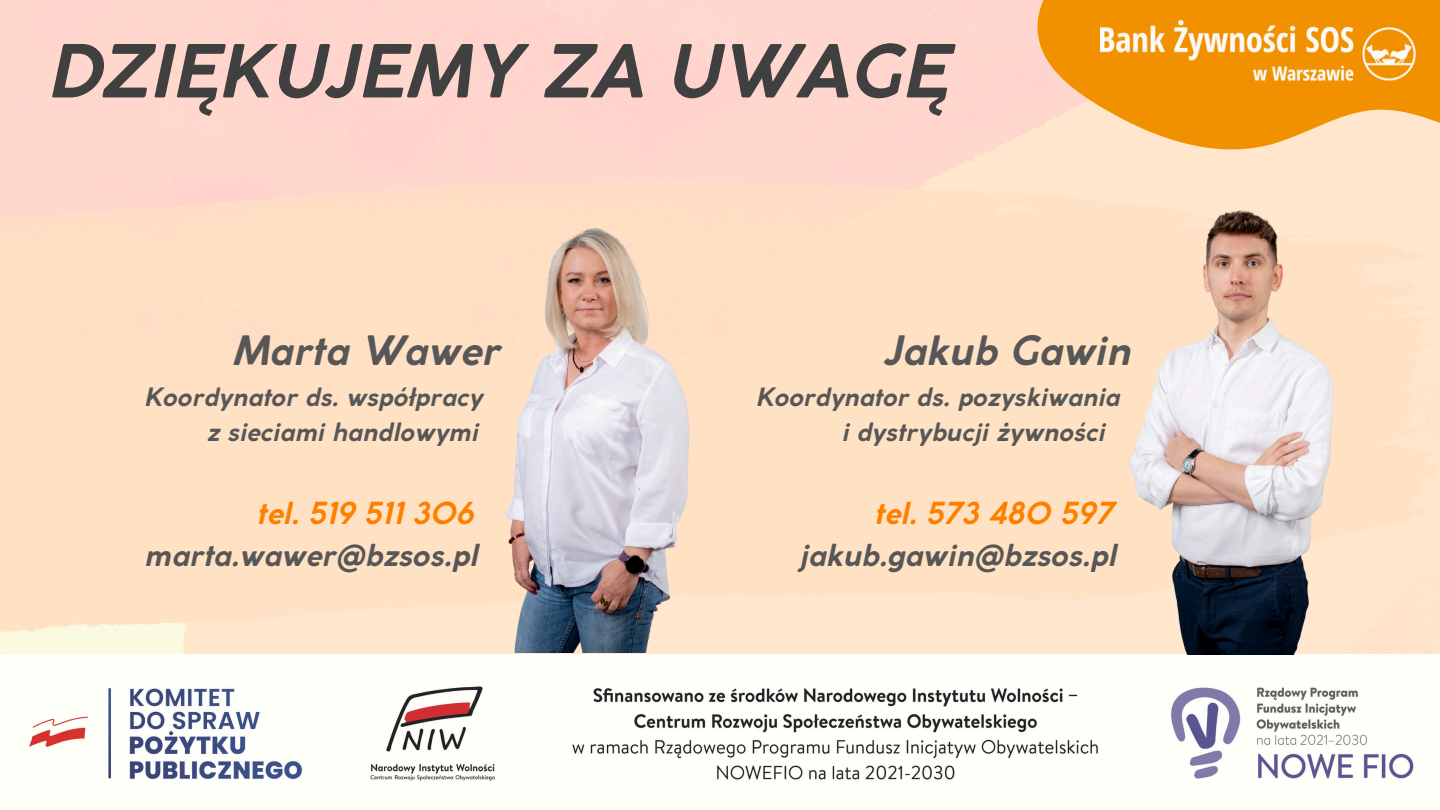
<style>
.page{position:relative;width:1440px;height:810px;background:#fff}
.page>*{position:absolute;margin:0;border:0;box-sizing:border-box;transform-origin:0 0}
.t1{font:italic 700 72px "Coco Gothic";color:#404040}
.t2{font:italic 700 40px "Coco Gothic";color:#575757}
.t3{font:italic 700 30px/42px "Coco Gothic";color:#575757;text-align:right}
.t4{font:italic 700 25px "Coco Gothic";color:#575757}
.s1{color:#fe7f00}
</style>
<div class="page">
<img style="left:0;top:654px;width:1440px;height:156px">
<img style="left:1085px;top:269px;width:320px;height:385px">
<img style="left:437px;top:173px;width:320px;height:480px">
<svg style="left:1007px;top:0;width:433px;height:269px;background:#f7c588"></svg>
<img style="left:1101px;top:20px;width:315px;height:61px">
<p class="t1" style="left:46px;top:44px;width:902px">DZIĘKUJEMY ZA UWAGĘ</p>
<p class="t2" style="left:232px;top:335px;width:270px">Marta Wawer</p>
<h1 class="t4" style="left:144px;top:387px;width:340px">Koordynator ds. współpracy</h1>
<p class="t4" style="left:207px;top:423px;width:273px">z sieciami handlowymi</p>
<p class="t3" style="left:144px;top:494px;width:335px"><span class="s1">tel. 519 511 306 </span>marta.wawer@bzsos.pl</p>
<p class="t2" style="left:884px;top:335px;width:248px">Jakub Gawin</p>
<p class="t4" style="left:755px;top:387px;width:366px">Koordynator ds. pozyskiwania</p>
<p class="t4" style="left:841px;top:423px;width:265px">i dystrybucji żywności</p>
<h2 class="t3" style="left:799px;top:494px;width:318px"><span class="s1">tel. 573 480 597 </span>jakub.gawin@bzsos.pl</h2>
</div>
